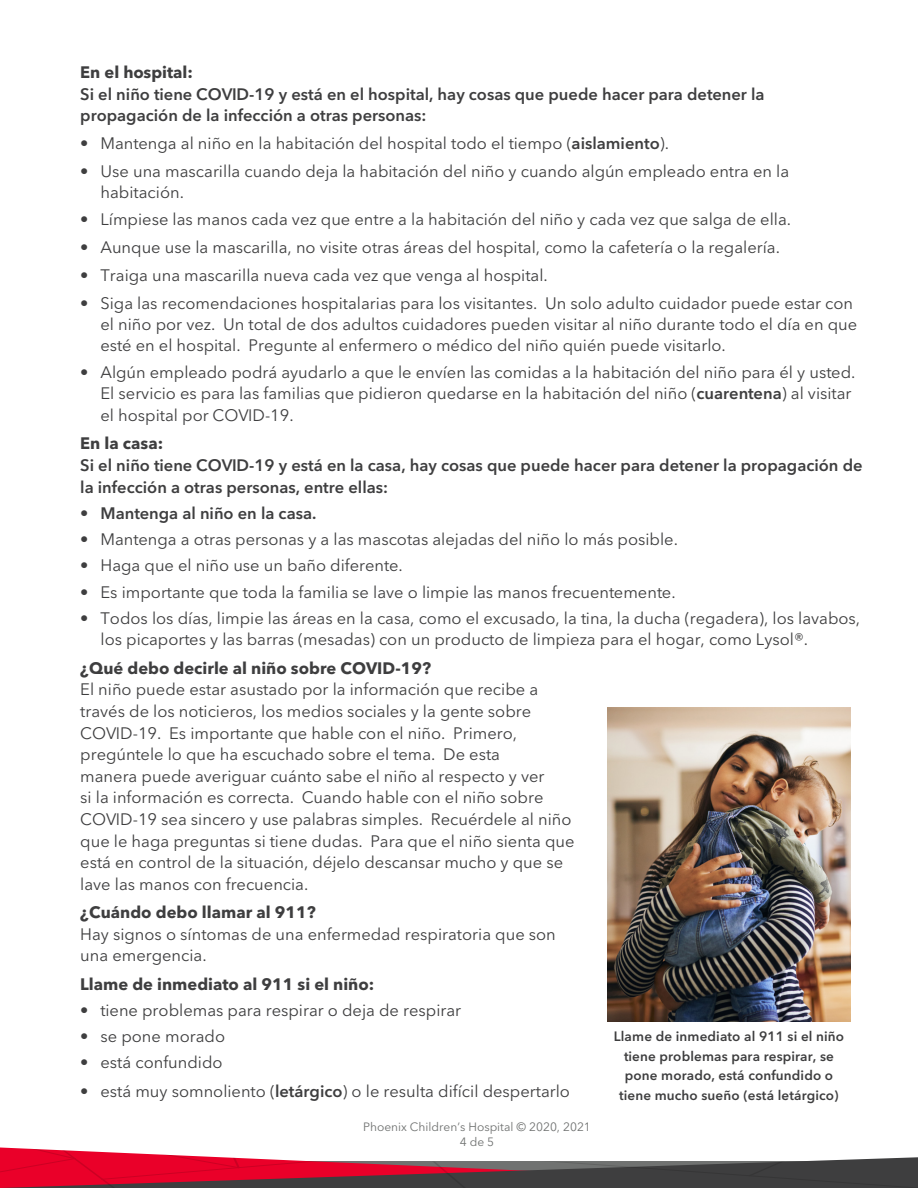
<style>
.page{position:relative;width:918px;height:1188px;background:#fff}
.page>*{position:absolute;margin:0;border:0;box-sizing:border-box;transform-origin:0 0}
.t1{font:16.5px/21.6px "Avenir Next LT Pro";color:#3e3e3f}
.t2{font:600 16.5px/21.6px "Avenir Next LT Pro";color:#3e3e3f}
.t3{font:700 16.5px "Avenir Next LT Pro";color:#3e3e3f}
.t4{font:600 13.5px/19.5px "Avenir Next LT Pro";letter-spacing:.01em;color:#3e3e3f;text-align:center}
.t5{font:12px/15px "Avenir Next LT Pro";color:#707271;text-align:center}
.s1{font-weight:600}
</style>
<div class="page">
<svg style="left:0;top:1148px;width:918px;height:40px"></svg>
<img style="left:608px;top:707px;width:242px;height:314px">
<p class="t3" style="left:80px;top:58px;width:114px">En el hospital:</p>
<p class="t2" style="left:80px;top:83px;width:686px">Si el niño tiene COVID-19 y está en el hospital, hay cosas que puede hacer para detener la propagación de la infección a otras personas:</p>
<p class="t1" style="left:80px;top:132px;width:590px">• Mantenga al niño en la habitación del hospital todo el tiempo (<span class="s1">aislamiento</span>).</p>
<p class="t1" style="left:101px;top:160px;width:690px;line-height:21px;text-indent:-20px">• Use una mascarilla cuando deja la habitación del niño y cuando algún empleado entra en la habitación.</p>
<p class="t1" style="left:80px;top:208px;width:712px">• Límpiese las manos cada vez que entre a la habitación del niño y cada vez que salga de ella.</p>
<p class="t1" style="left:80px;top:236px;width:701px">• Aunque use la mascarilla, no visite otras áreas del hospital, como la cafetería o la regalería.</p>
<p class="t1" style="left:80px;top:264px;width:469px">• Traiga una mascarilla nueva cada vez que venga al hospital.</p>
<p class="t1" style="left:101px;top:292px;width:758px;line-height:21px;text-indent:-20px">• Siga las recomendaciones hospitalarias para los visitantes. Un solo adulto cuidador puede estar con el niño por vez. Un total de dos adultos cuidadores pueden visitar al niño durante todo el día en que esté en el hospital. Pregunte al enfermero o médico del niño quién puede visitarlo.</p>
<p class="t1" style="left:101px;top:361px;width:756px;text-indent:-20px">• Algún empleado podrá ayudarlo a que le envíen las comidas a la habitación del niño para él y usted.<br>El servicio es para las familias que pidieron quedarse en la habitación del niño (<span class="s1">cuarentena</span>) al visitar el hospital por COVID-19.</p>
<p class="t3" style="left:80px;top:429px;width:84px">En la casa:</p>
<p class="t2" style="left:80px;top:454px;width:784px">Si el niño tiene COVID-19 y está en la casa, hay cosas que puede hacer para detener la propagación de la infección a otras personas, entre ellas:</p>
<p class="t2" style="left:80px;top:502px;width:238px">• Mantenga al niño en la casa.</p>
<p class="t1" style="left:80px;top:528px;width:599px">• Mantenga a otras personas y a las mascotas alejadas del niño lo más posible.</p>
<p class="t1" style="left:80px;top:554px;width:324px">• Haga que el niño use un baño diferente.</p>
<p class="t1" style="left:80px;top:580px;width:597px">• Es importante que toda la familia se lave o limpie las manos frecuentemente.</p>
<p class="t1" style="left:101px;top:607px;width:761px;text-indent:-20px">• Todos los días, limpie las áreas en la casa, como el excusado, la tina, la ducha (regadera), los lavabos, los picaportes y las barras (mesadas) con un producto de limpieza para el hogar, como Lysol®.</p>
<p class="t3" style="left:80px;top:654px;width:352px">¿Qué debo decirle al niño sobre COVID-19?</p>
<p class="t1" style="left:80px;top:678px;width:496px">El niño puede estar asustado por la información que recibe a través de los noticieros, los medios sociales y la gente sobre COVID-19. Es importante que hable con el niño. Primero, pregúntele lo que ha escuchado sobre el tema. De esta<br>manera puede averiguar cuánto sabe el niño al respecto y ver<br>si la información es correcta. Cuando hable con el niño sobre COVID-19 sea sincero y use palabras simples. Recuérdele al niño que le haga preguntas si tiene dudas. Para que el niño sienta que está en control de la situación, déjelo descansar mucho y que se lave las manos con frecuencia.</p>
<p class="t3" style="left:80px;top:898px;width:237px">¿Cuándo debo llamar al 911?</p>
<p class="t1" style="left:80px;top:923px;width:477px">Hay signos o síntomas de una enfermedad respiratoria que son una emergencia.</p>
<p class="t3" style="left:80px;top:970px;width:296px">Llame de inmediato al 911 si el niño:</p>
<p class="t1" style="left:80px;top:999px;width:382px">• tiene problemas para respirar o deja de respirar</p>
<p class="t1" style="left:80px;top:1025px;width:146px">• se pone morado</p>
<p class="t1" style="left:80px;top:1051px;width:144px">• está confundido</p>
<p class="t1" style="left:80px;top:1080px;width:491px">• está muy somnoliento (<span class="s1">letárgico</span>) o le resulta difícil despertarlo</p>
<p class="t4" style="left:614px;top:1026px;width:232px">Llame de inmediato al 911 si el niño tiene problemas para respirar, se pone morado, está confundido o tiene mucho sueño (está letárgico)</p>
<p class="t5" style="left:363px;top:1119px;width:229px">Phoenix Children’s Hospital © 2020, 2021<br>4 de 5</p>
</div>
